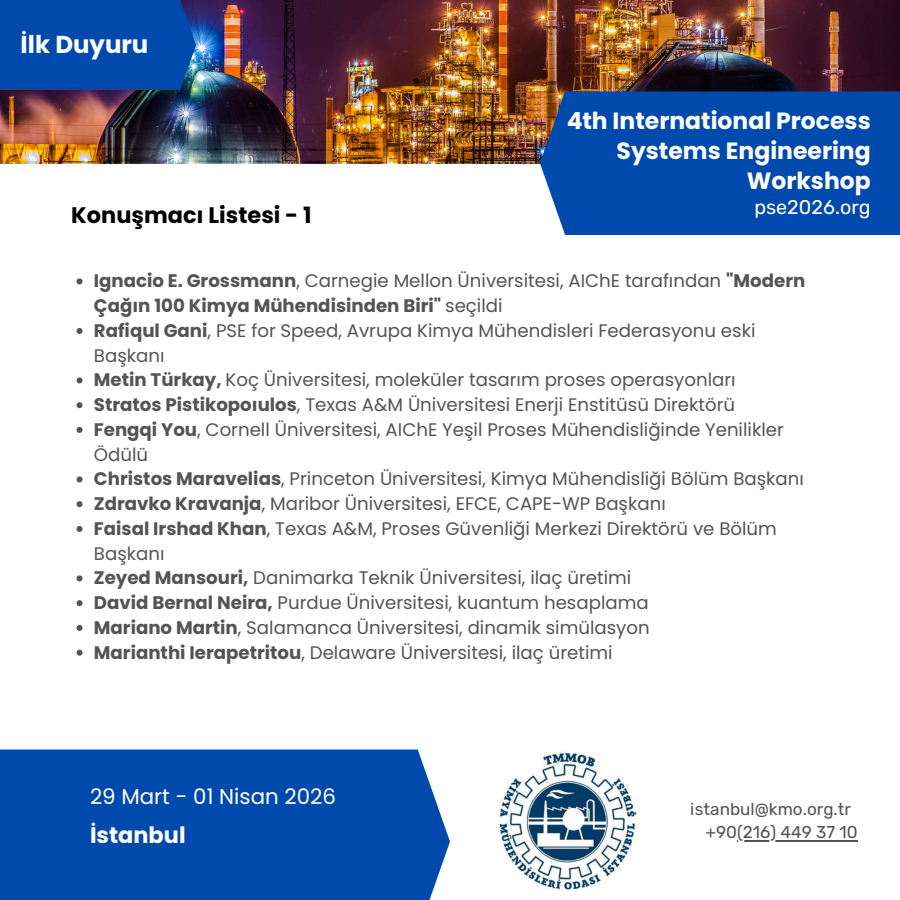
<style>
.page{position:relative;width:900px;height:900px;background:#fff}
.page>*{position:absolute;margin:0;border:0;box-sizing:border-box;transform-origin:0 0}
.t1{font:700 24.4px "Poppins";color:#fff}
.t2{font:700 23.5px/30.4px "Poppins";color:#fff;text-align:right}
.t3{font:700 22.4px "Poppins";color:#000}
.t4{font:700 22.4px "Poppins";color:#fff}
.t5{font:21.4px "Poppins";color:#fff}
.t6{font:19.8px "Rubik";color:#fff}
.t7{font:18.2px/24.8px "Poppins";color:#545454}
.t8{font:17.1px/23.3px "Rubik";color:#545454}
.s1{font-weight:700}
</style>
<div class="page">
<img style="left:0;top:0;width:900px;height:164px">
<div style="left:540px;top:91px;width:360px;height:144px;background:#004aad"></div>
<div style="left:0;top:0;width:196px;height:90px;background:#004aad"></div>
<div style="left:0;top:750px;width:450px;height:150px;background:#004aad"></div>
<svg style="left:77px;top:278px;width:6px;height:6px"></svg>
<svg style="left:77px;top:328px;width:6px;height:6px"></svg>
<svg style="left:77px;top:377px;width:6px;height:6px"></svg>
<svg style="left:77px;top:402px;width:6px;height:6px"></svg>
<svg style="left:77px;top:427px;width:6px;height:6px"></svg>
<svg style="left:77px;top:476px;width:6px;height:6px"></svg>
<svg style="left:77px;top:501px;width:6px;height:6px"></svg>
<svg style="left:77px;top:526px;width:6px;height:6px"></svg>
<svg style="left:77px;top:575px;width:6px;height:6px"></svg>
<svg style="left:77px;top:600px;width:6px;height:6px"></svg>
<svg style="left:77px;top:625px;width:6px;height:6px"></svg>
<svg style="left:77px;top:650px;width:6px;height:6px"></svg>
<img style="left:499px;top:752px;width:138px;height:139px">
<hr style="left:737px;top:840px;width:121px;height:2px;background:#545454">
<h1 class="t1" style="left:21px;top:27px;width:129px">İlk Duyuru</h1>
<p class="t3" style="left:71px;top:200px;width:242px">Konuşmacı Listesi - 1</p>
<p class="t2" style="left:566px;top:105px;width:306px">4th International Process<br>Systems Engineering<br>Workshop</p>
<p class="t6" style="left:754px;top:196px;width:118px">pse2026.org</p>
<p class="t7" style="left:94px;top:269px;width:713px"><span class="s1">Ignacio E. Grossmann</span>, Carnegie Mellon Üniversitesi, AIChE tarafından <span class="s1">"Modern Çağın 100 Kimya Mühendisinden Biri"</span> seçildi<br><span class="s1">Rafiqul Gani</span>, PSE for Speed, Avrupa Kimya Mühendisleri Federasyonu eski Başkanı<br><span class="s1">Metin Türkay,</span> Koç Üniversitesi, moleküler tasarım proses operasyonları <span class="s1">Stratos Pistikopoıulos</span>, Texas A&amp;M Üniversitesi Enerji Enstitüsü Direktörü<br><span class="s1">Fengqi You</span>, Cornell Üniversitesi, AIChE Yeşil Proses Mühendisliğinde Yenilikler Ödülü<br><span class="s1">Christos Maravelias</span>, Princeton Üniversitesi, Kimya Mühendisliği Bölüm Başkanı <span class="s1">Zdravko Kravanja</span>, Maribor Üniversitesi, EFCE, CAPE-WP Başkanı<br><span class="s1">Faisal Irshad Khan</span>, Texas A&amp;M, Proses Güvenliği Merkezi Direktörü ve Bölüm Başkanı<br><span class="s1">Zeyed Mansouri,</span> Danimarka Teknik Üniversitesi, ilaç üretimi<br><span class="s1">David Bernal Neira,</span> Purdue Üniversitesi, kuantum hesaplama<br><span class="s1">Mariano Martin</span>, Salamanca Üniversitesi, dinamik simülasyon<br><span class="s1">Marianthi Ierapetritou</span>, Delaware Üniversitesi, ilaç üretimi</p>
<p class="t5" style="left:90px;top:782px;width:248px">29 Mart - 01 Nisan 2026</p>
<p class="t4" style="left:90px;top:820px;width:97px">İstanbul</p>
<p class="t8" style="left:705px;top:798px;width:154px;text-indent:-15px">istanbul@kmo.org.tr +90(216) 449 37 10</p>
</div>
